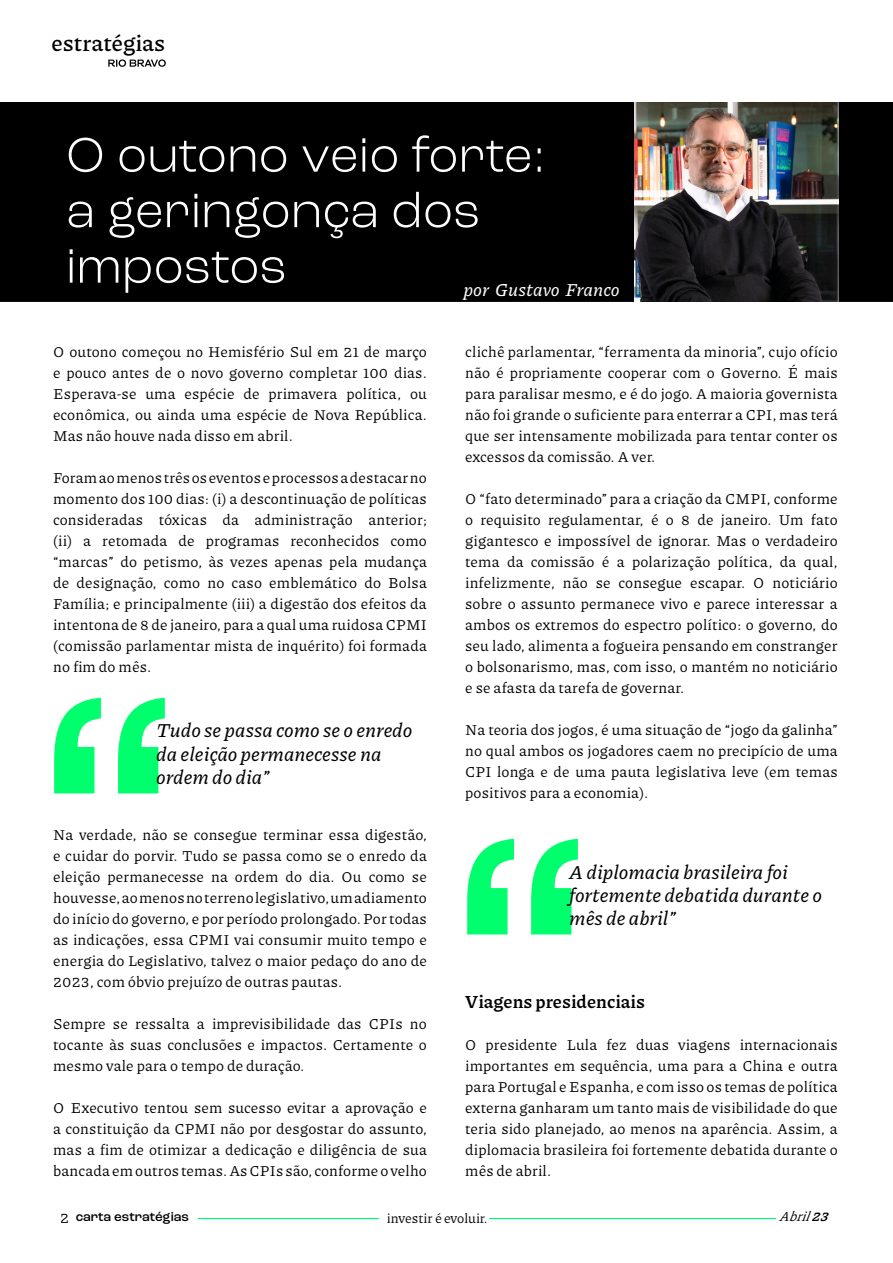
<style>
.page{position:relative;width:893px;height:1263px;background:#fff}
.page>*{position:absolute;margin:0;border:0;box-sizing:border-box;transform-origin:0 0}
.t1{font:300 51px/55.5px "Roc Grotesk";color:#fff}
.t2{font:600 22.5px "Piazzolla";color:#000}
.t3{font:italic 500 19.5px/23.4px "Piazzolla";color:#000}
.t4{font:700 18px "Piazzolla";color:#000}
.t5{font:italic 500 18px "Piazzolla";color:#fff}
.t6{font:15px/21px "Piazzolla";letter-spacing:.01em;color:#000;text-align:justify}
.t7{font:13.5px "Piazzolla";color:#000}
.t8{font:500 13.5px "Roc Grotesk";color:#000}
.t9{font:italic 13.5px "Piazzolla";color:#000}
.s1{font-weight:700}
</style>
<div class="page">
<svg style="left:108px;top:59px;width:58px;height:8px"></svg>
<hr style="left:198px;top:1218px;width:181px;height:1px;background:#00ff6d">
<hr style="left:489px;top:1218px;width:287px;height:1px;background:#00ff6d">
<div style="left:0;top:102px;width:893px;height:200px;background:#000"></div>
<img style="left:634px;top:102px;width:205px;height:200px">
<svg style="left:54px;top:698px;width:111px;height:95px"></svg>
<svg style="left:467px;top:839px;width:111px;height:95px"></svg>
<h2 class="t2" style="left:51px;top:30px;width:115px">estratégias</h2>
<p class="t1" style="left:66px;top:127px;width:481px">O outono veio forte: a geringonça dos impostos</p>
<p class="t5" style="left:463px;top:279px;width:158px">por Gustavo Franco</p>
<p class="t6" style="left:53px;top:341px;width:375px">O outono começou no Hemisfério Sul em 21 de março e pouco antes de o novo governo completar 100 dias.<br>Esperava-se uma espécie de primavera política, ou econômica, ou ainda uma espécie de Nova República.<br>Mas não houve nada disso em abril.</p>
<p class="t6" style="left:53px;top:467px;width:375px">Foram ao menos três os eventos e processos a destacar no momento dos 100 dias: (i) a descontinuação de políticas consideradas tóxicas da administração anterior; (ii) a retomada de programas reconhecidos como “marcas” do petismo, às vezes apenas pela mudança de designação, como no caso emblemático do Bolsa Família; e principalmente (iii) a digestão dos efeitos da intentona de 8 de janeiro, para a qual uma ruidosa CPMI (comissão parlamentar mista de inquérito) foi formada no fim do mês.</p>
<p class="t3" style="left:156px;top:719px;width:258px">Tudo se passa como se o enredo da eleição permanecesse na ordem do dia”</p>
<p class="t6" style="left:53px;top:824px;width:375px">Na verdade, não se consegue terminar essa digestão, e cuidar do porvir. Tudo se passa como se o enredo da eleição permanecesse na ordem do dia. Ou como se houvesse, ao menos no terreno legislativo, um adiamento do início do governo, e por período prolongado. Por todas as indicações, essa CPMI vai consumir muito tempo e energia do Legislativo, talvez o maior pedaço do ano de 2023, com óbvio prejuízo de outras pautas.</p>
<p class="t6" style="left:53px;top:1013px;width:375px">Sempre se ressalta a imprevisibilidade das CPIs no tocante às suas conclusões e impactos. Certamente o mesmo vale para o tempo de duração.</p>
<p class="t6" style="left:53px;top:1097px;width:375px">O Executivo tentou sem sucesso evitar a aprovação e a constituição da CPMI não por desgostar do assunto, mas a fim de otimizar a dedicação e diligência de sua bancada em outros temas. As CPIs são, conforme o velho</p>
<p class="t6" style="left:465px;top:341px;width:374px">clichê parlamentar, “ferramenta da minoria”, cujo ofício não é propriamente cooperar com o Governo. É mais para paralisar mesmo, e é do jogo. A maioria governista não foi grande o suficiente para enterrar a CPI, mas terá que ser intensamente mobilizada para tentar conter os excessos da comissão. A ver.</p>
<p class="t6" style="left:465px;top:488px;width:374px">O “fato determinado” para a criação da CMPI, conforme o requisito regulamentar, é o 8 de janeiro. Um fato gigantesco e impossível de ignorar. Mas o verdadeiro tema da comissão é a polarização política, da qual, infelizmente, não se consegue escapar. O noticiário sobre o assunto permanece vivo e parece interessar a ambos os extremos do espectro político: o governo, do seu lado, alimenta a fogueira pensando em constranger o bolsonarismo, mas, com isso, o mantém no noticiário e se afasta da tarefa de governar.</p>
<p class="t6" style="left:465px;top:719px;width:374px">Na teoria dos jogos, é uma situação de “jogo da galinha” no qual ambos os jogadores caem no precipício de uma CPI longa e de uma pauta legislativa leve (em temas positivos para a economia).</p>
<p class="t3" style="left:569px;top:860px;width:254px">A diplomacia brasileira foi fortemente debatida durante o mês de abril”</p>
<p class="t4" style="left:465px;top:991px;width:181px">Viagens presidenciais</p>
<p class="t6" style="left:465px;top:1034px;width:374px">O presidente Lula fez duas viagens internacionais importantes em sequência, uma para a China e outra para Portugal e Espanha, e com isso os temas de política externa ganharam um tanto mais de visibilidade do que teria sido planejado, ao menos na aparência. Assim, a diplomacia brasileira foi fortemente debatida durante o mês de abril.</p>
<p class="t6" style="left:60px;top:1207px;width:10px">2</p>
<p class="t8" style="left:76px;top:1208px;width:115px">carta estratégias</p>
<p class="t7" style="left:387px;top:1210px;width:102px">investir é evoluir.</p>
<p class="t9" style="left:779px;top:1208px;width:55px">Abril<span class="s1">23</span></p>
</div>
